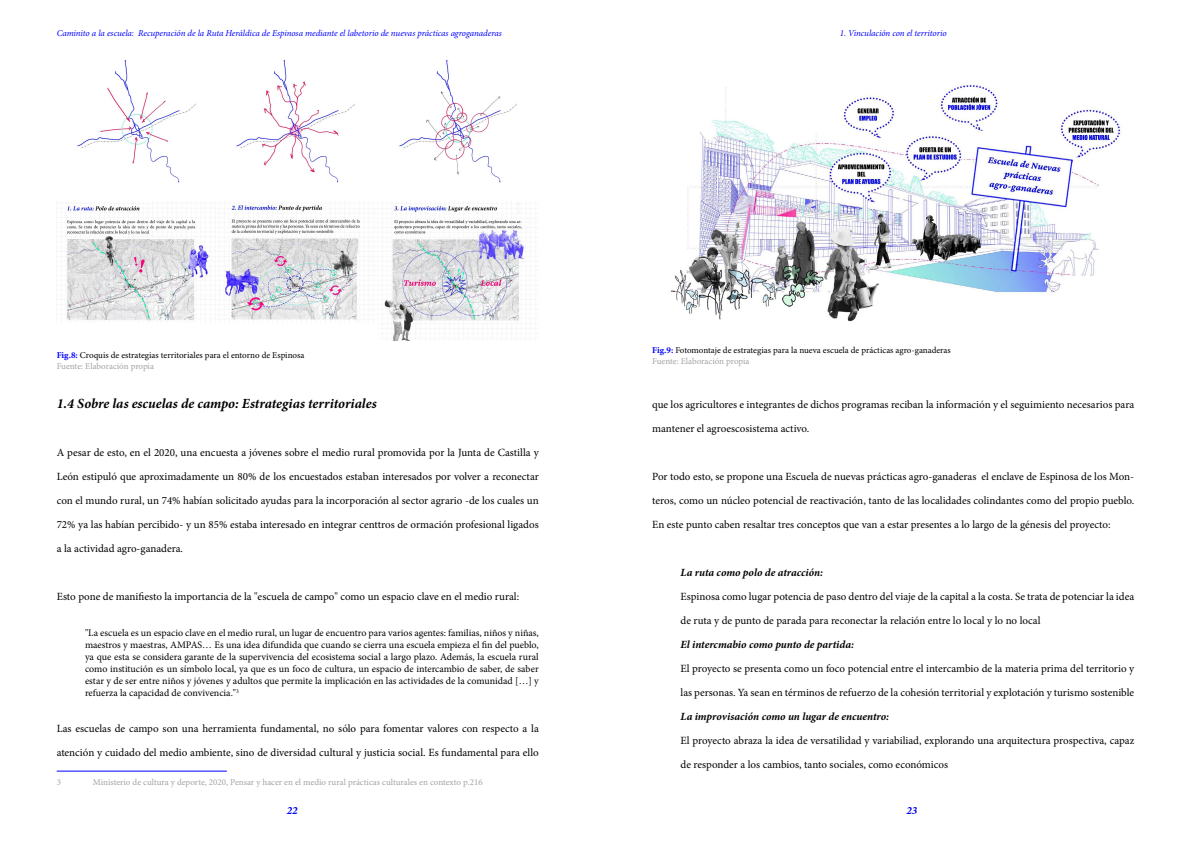
<style>
.page{position:relative;width:1191px;height:842px;background:#fff}
.page>*{position:absolute;margin:0;border:0;box-sizing:border-box;transform-origin:0 0}
.t1{font:italic 700 14px "Minion Pro";letter-spacing:.005em;color:#000}
.t2{font:11px/24px "Minion Pro";color:#000}
.t3{font:italic 700 11px "Minion Pro";letter-spacing:-.005em;color:#000}
.t4{font:italic 700 11px "Minion Pro";color:#00f}
.t5{font:10px/12px "Minion Pro";color:#000;text-align:justify}
.t6{font:9px/10.8px "Minion Pro";color:#000}
.t7{font:italic 9px "Minion Pro";letter-spacing:-.005em;color:#00f}
.t8{font:9px "Minion Pro";color:#a3a3a3}
.s1{font-weight:700;color:#00f}
.s2{color:#a3a3a3}
</style>
<div class="page">
<img style="left:61px;top:203px;width:308px;height:118px">
<img style="left:382px;top:203px;width:154px;height:138px">
<img style="left:77px;top:60px;width:119px;height:123px">
<img style="left:236px;top:60px;width:119px;height:123px">
<img style="left:399px;top:59px;width:118px;height:124px">
<hr style="left:57px;top:771px;width:170px;height:1px;background:#00f">
<img style="left:671px;top:84px;width:452px;height:238px">
<p class="t7" style="left:57px;top:27px;width:447px">Caminito a la escuela: Recuperación de la Ruta Heráldica de Espinosa mediante el labetorio de nuevas prácticas agroganaderas</p>
<p class="t7" style="left:839px;top:27px;width:109px">1. Vinculación con el territorio</p>
<p class="t6" style="left:57px;top:350px;width:249px"><span class="s1">Fig.8:</span> Croquis de estrategias territoriales para el entorno de Espinosa<br><span class="s2">Fuente: Elaboración propia</span></p>
<p class="t6" style="left:652px;top:345px;width:300px"><span class="s1">Fig.9:</span> Fotomontaje de estrategias para la nueva escuela de prácticas agro-ganaderas<br><span class="s2">Fuente: Elaboración propia</span></p>
<p class="t1" style="left:57px;top:394px;width:321px">1.4 Sobre las escuelas de campo: Estrategias territoriales</p>
<p class="t2" style="left:57px;top:441px;width:483px;text-align:justify">A pesar de esto, en el 2020, una encuesta a jóvenes sobre el medio rural promovida por la Junta de Castilla y León estipuló que aproximadamente un 80% de los encuestados estaban interesados por volver a reconectar con el mundo rural, un 74% habían solicitado ayudas para la incorporación al sector agrario -de los cuales un 72% ya las habían percibido- y un 85% estaba interesado en integrar centtros de ormación profesional ligados a la actividad agro-ganadera.</p>
<p class="t2" style="left:57px;top:585px;width:464px">Esto pone de manifiesto la importancia de la "escuela de campo" como un espacio clave en el medio rural:</p>
<p class="t5" style="left:85px;top:627px;width:455px">"La escuela es un espacio clave en el medio rural, un lugar de encuentro para varios agentes: familias, niños y niñas, maestros y maestras, AMPAS… Es una idea difundida que cuando se cierra una escuela empieza el fin del pueblo, ya que esta se considera garante de la supervivencia del ecosistema social a largo plazo. Además, la escuela rural como institución es un símbolo local, ya que es un foco de cultura, un espacio de intercambio de saber, de saber estar y de ser entre niños y jóvenes y adultos que permite la implicación en las actividades de la comunidad […] y refuerza la capacidad de convivencia."<sup>3</sup></p>
<p class="t2" style="left:57px;top:717px;width:483px">Las escuelas de campo son una herramienta fundamental, no sólo para fomentar valores con respecto a la atención y cuidado del medio ambiente, sino de diversidad cultural y justicia social. Es fundamental para ello</p>
<p class="t8" style="left:57px;top:776px;width:6px">3</p>
<p class="t8" style="left:93px;top:776px;width:391px">Ministerio de cultura y deporte, 2020, Pensar y hacer en el medio rural prácticas culturales en contexto p.216</p>
<p class="t2" style="left:652px;top:393px;width:483px">que los agricultores e integrantes de dichos programas reciban la información y el seguimiento necesarios para mantener el agroescosistema activo.</p>
<p class="t2" style="left:652px;top:465px;width:483px;text-align:justify">Por todo esto, se propone una Escuela de nuevas prácticas agro-ganaderas el enclave de Espinosa de los Mon&shy;teros, como un núcleo potencial de reactivación, tanto de las localidades colindantes como del propio pueblo.<br>En este punto caben resaltar tres conceptos que van a estar presentes a lo largo de la génesis del proyecto:</p>
<p class="t3" style="left:680px;top:565px;width:144px">La ruta como polo de atracción:</p>
<p class="t2" style="left:680px;top:585px;width:455px">Espinosa como lugar potencia de paso dentro del viaje de la capital a la costa. Se trata de potenciar la idea de ruta y de punto de parada para reconectar la relación entre lo local y lo no local</p>
<p class="t3" style="left:680px;top:637px;width:175px">El intercmabio como punto de partida:</p>
<p class="t2" style="left:680px;top:657px;width:455px">El proyecto se presenta como un foco potencial entre el intercambio de la materia prima del territorio y las personas. Ya sean en términos de refuerzo de la cohesión territorial y explotación y turismo sostenible</p>
<p class="t3" style="left:680px;top:709px;width:210px">La improvisación como un lugar de encuentro:</p>
<p class="t2" style="left:680px;top:729px;width:455px">El proyecto abraza la idea de versatilidad y variabiliad, explorando una arquitectura prospectiva, capaz de responder a los cambios, tanto sociales, como económicos</p>
<p class="t4" style="left:287px;top:802px;width:12px">22</p>
<p class="t4" style="left:906px;top:802px;width:12px">23</p>
</div>
